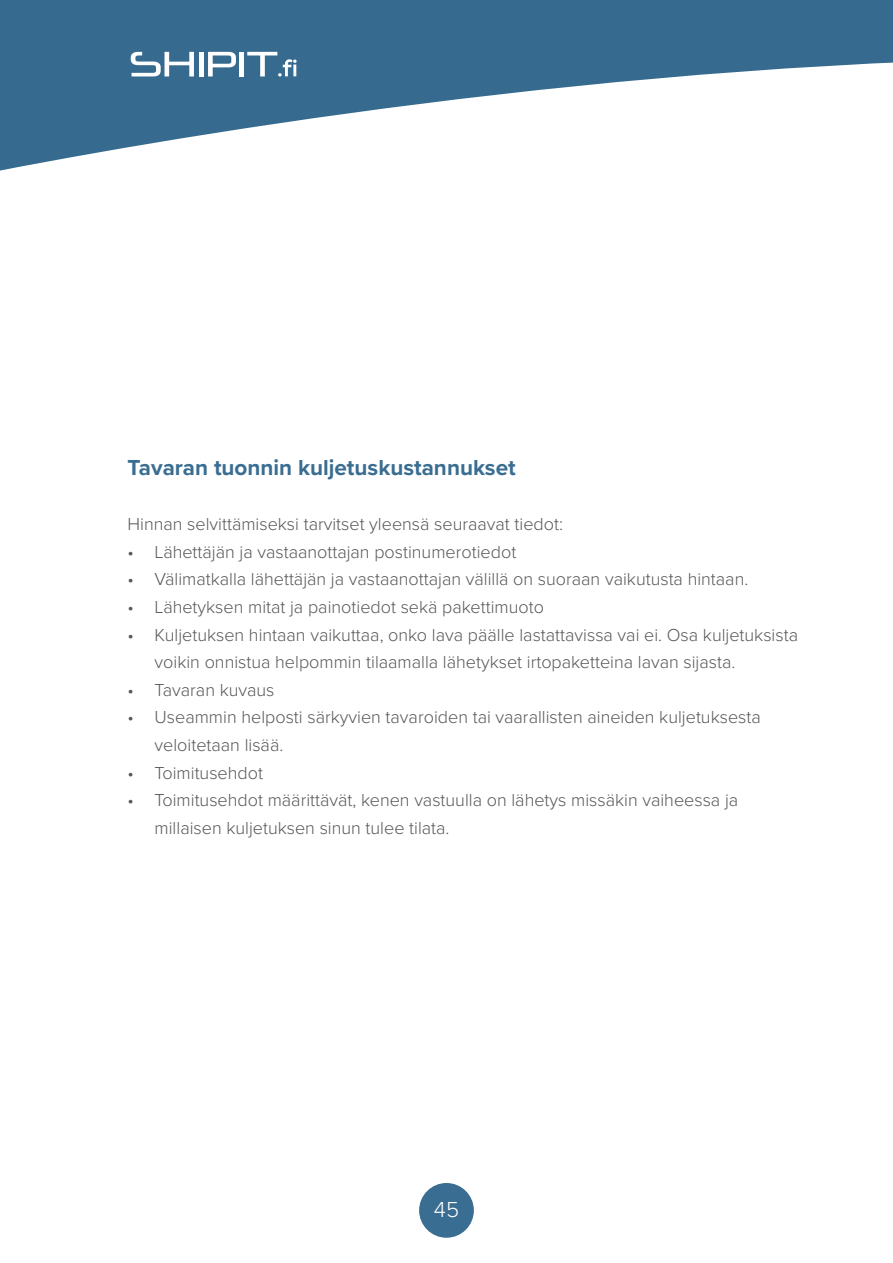
<style>
.page{position:relative;width:893px;height:1263px;background:#fff}
.page>*{position:absolute;margin:0;border:0;box-sizing:border-box;transform-origin:0 0}
.t1{font:700 22.5px "Proxima Nova";color:#396d91}
.t2{font:300 22.5px "Proxima Nova";color:#fff}
.t3{font:300 18px/27.6px "Proxima Nova";color:#575756}
</style>
<div class="page">
<svg style="left:0;top:0;width:893px;height:171px;fill:#366b8f"></svg>
<div style="left:419px;top:1183px;width:55px;height:55px;background:#396d91;border-radius:50%"></div>
<svg style="left:131px;top:52px;width:63px;height:24px"></svg>
<svg style="left:208px;top:52px;width:28px;height:24px"></svg>
<svg style="left:247px;top:52px;width:50px;height:25px"></svg>
<div style="left:239px;top:52px;width:5px;height:24px;background:#fff"></div>
<hr style="left:199px;top:52px;width:4px;height:24px;background:#fff">
<p class="t1" style="left:128px;top:451px;width:390px">Tavaran tuonnin kuljetuskustannukset</p>
<p class="t3" style="left:128px;top:509px;width:437px">Hinnan selvittämiseksi tarvitset yleensä seuraavat tiedot:</p>
<p class="t3" style="left:128px;top:537px;width:390px">• Lähettäjän ja vastaanottajan postinumerotiedot</p>
<p class="t3" style="left:128px;top:564px;width:622px">• Välimatkalla lähettäjän ja vastaanottajan välillä on suoraan vaikutusta hintaan.</p>
<p class="t3" style="left:128px;top:592px;width:418px">• Lähetyksen mitat ja painotiedot sekä pakettimuoto</p>
<p class="t3" style="left:155px;top:620px;width:645px;text-indent:-27px">• Kuljetuksen hintaan vaikuttaa, onko lava päälle lastattavissa vai ei. Osa kuljetuksista voikin onnistua helpommin tilaamalla lähetykset irtopaketteina lavan sijasta.</p>
<p class="t3" style="left:128px;top:675px;width:149px">• Tavaran kuvaus</p>
<p class="t3" style="left:155px;top:702px;width:608px;text-indent:-27px">• Useammin helposti särkyvien tavaroiden tai vaarallisten aineiden kuljetuksesta veloitetaan lisää.</p>
<p class="t3" style="left:128px;top:758px;width:137px">• Toimitusehdot</p>
<p class="t3" style="left:155px;top:785px;width:585px;text-indent:-27px">• Toimitusehdot määrittävät, kenen vastuulla on lähetys missäkin vaiheessa ja millaisen kuljetuksen sinun tulee tilata.</p>
<p class="t2" style="left:434px;top:1193px;width:27px">45</p>
</div>
